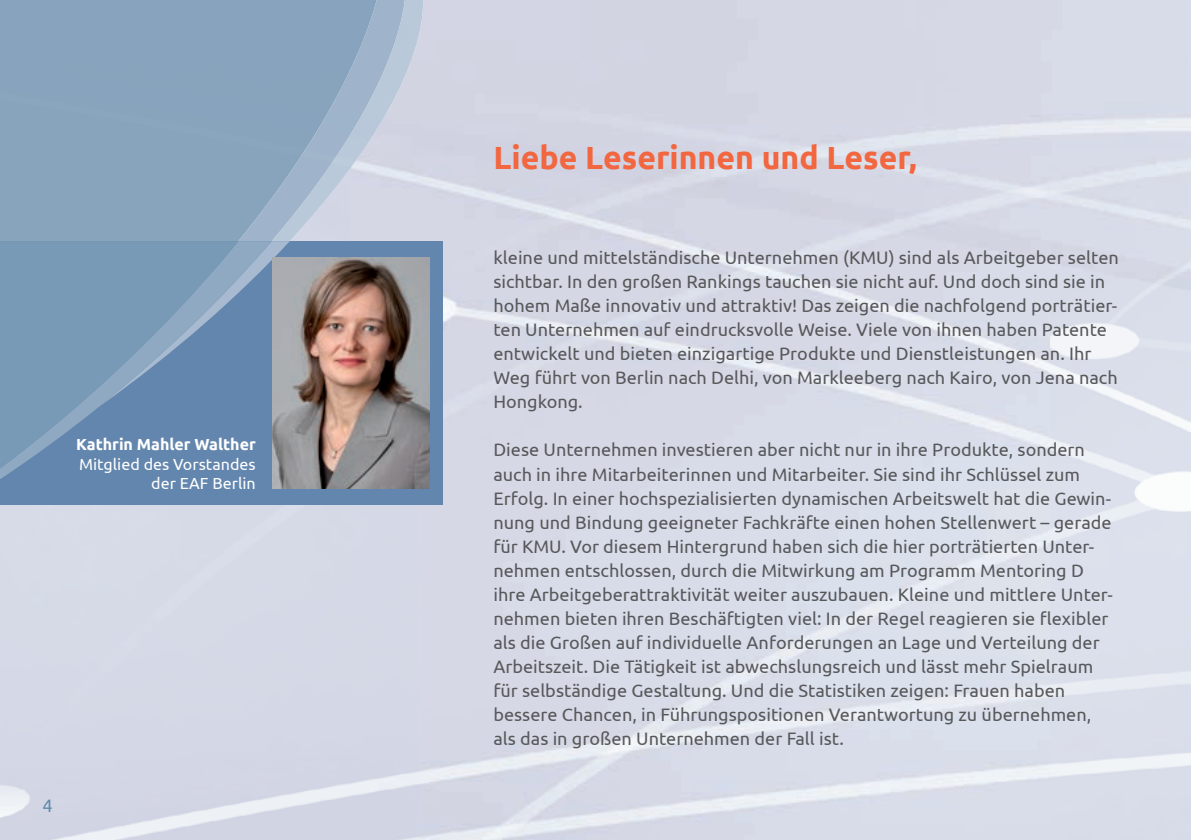
<style>
.page{position:relative;width:1191px;height:840px;background:#fff}
.page>*{position:absolute;margin:0;border:0;box-sizing:border-box;transform-origin:0 0}
.t1{font:700 32px "Ubuntu";color:#f26640}
.t2{font:18px/24px "Ubuntu";color:#57585a}
.t3{font:18px "Ubuntu";color:#628caa}
.t4{font:16px/19.2px "Ubuntu";color:#fff;text-align:right}
.t5{font:700 16px "Ubuntu";color:#fff}
</style>
<div class="page">
<img style="left:424px;top:0;width:767px;height:279px">
<img style="left:420px;top:279px;width:771px;height:560px">
<div style="left:0;top:504px;width:420px;height:335px;background:#d5d9e6"></div>
<div style="left:0;top:241px;width:442px;height:263px;background:#6386ae"></div>
<img style="left:405px;top:0;width:19px;height:241px">
<img style="left:377px;top:0;width:28px;height:241px">
<svg style="left:0;top:241px;width:272px;height:238px"></svg>
<img style="left:0;top:0;width:377px;height:241px">
<svg style="left:0;top:241px;width:238px;height:227px;fill:#789ab6"></svg>
<img style="left:272px;top:257px;width:157px;height:231px">
<p class="t5" style="left:76px;top:434px;width:181px">Kathrin Mahler Walther</p>
<p class="t4" style="left:79px;top:453px;width:178px">Mitglied des Vorstandes der EAF Berlin</p>
<p class="t3" style="left:43px;top:794px;width:12px">4</p>
<h1 class="t1" style="left:493px;top:136px;width:425px">Liebe Leserinnen und Leser,</h1>
<p class="t2" style="left:493px;top:245px;width:627px">kleine und mittelständische Unternehmen (KMU) sind als Arbeitgeber selten sichtbar. In den großen Rankings tauchen sie nicht auf. Und doch sind sie in hohem Maße innovativ und attraktiv! Das zeigen die nachfolgend porträtier&shy;ten Unternehmen auf eindrucksvolle Weise. Viele von ihnen haben Patente entwickelt und bieten einzigartige Produkte und Dienstleistungen an. Ihr Weg führt von Berlin nach Delhi, von Markleeberg nach Kairo, von Jena nach Hongkong.</p>
<p class="t2" style="left:493px;top:437px;width:621px">Diese Unternehmen investieren aber nicht nur in ihre Produkte, sondern auch in ihre Mitarbeiterinnen und Mitarbeiter. Sie sind ihr Schlüssel zum Erfolg. In einer hochspezialisierten dynamischen Arbeitswelt hat die Gewin&shy;nung und Bindung geeigneter Fachkräfte einen hohen Stellenwert – gerade für KMU. Vor diesem Hintergrund haben sich die hier porträtierten Unter&shy;nehmen entschlossen, durch die Mitwirkung am Programm Mentoring D ihre Arbeitgeberattraktivität weiter auszubauen. Kleine und mittlere Unter&shy;nehmen bieten ihren Beschäftigten viel: In der Regel reagieren sie flexibler als die Großen auf individuelle Anforderungen an Lage und Verteilung der Arbeitszeit. Die Tätigkeit ist abwechslungsreich und lässt mehr Spielraum für selbständige Gestaltung. Und die Statistiken zeigen: Frauen haben bessere Chancen, in Führungspositionen Verantwortung zu übernehmen, als das in großen Unternehmen der Fall ist.</p>
</div>
